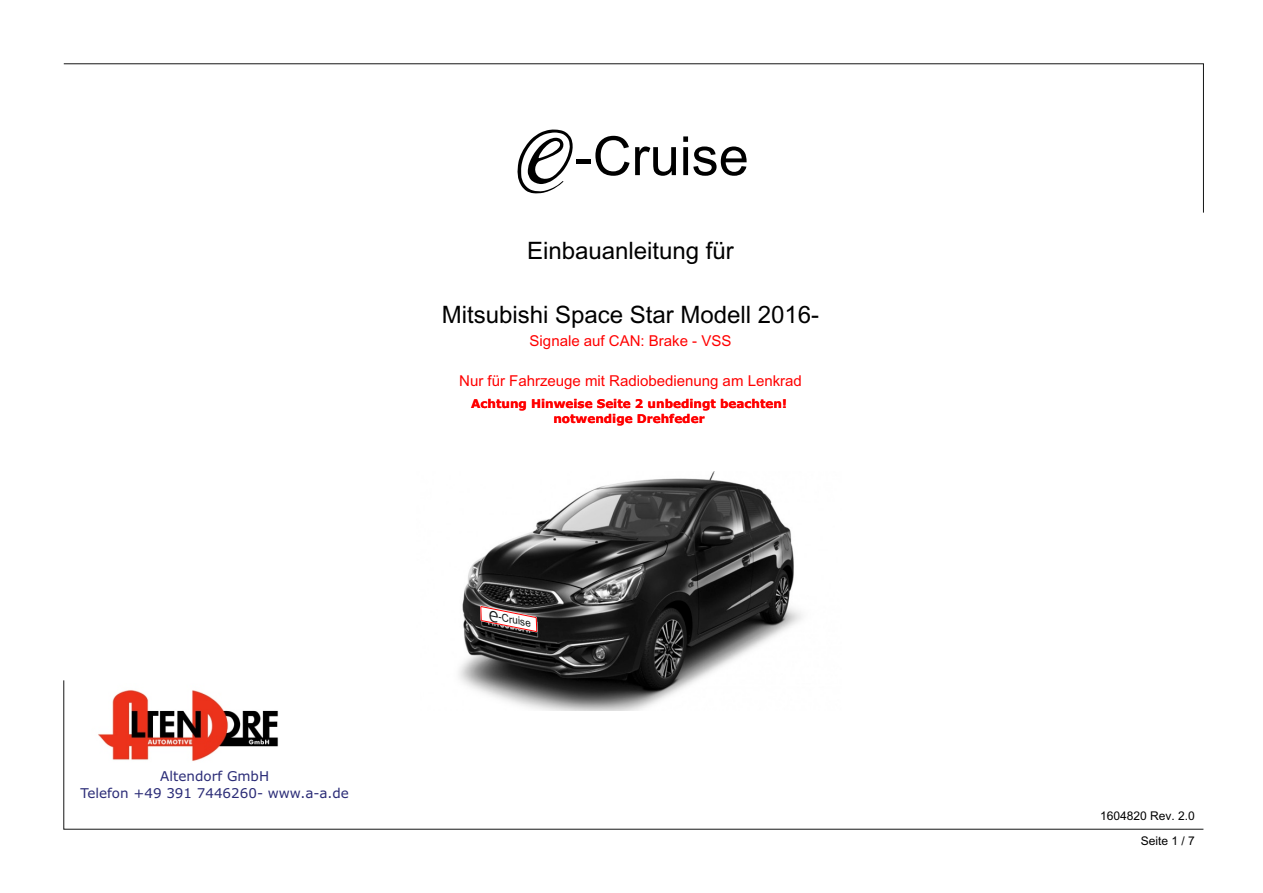
<style>
.page{position:relative;width:1263px;height:893px;background:#fff}
.page>*{position:absolute;margin:0;border:0;box-sizing:border-box;transform-origin:0 0}
.t1{font:54px "Arial Unicode MS";color:#000}
.t2{font:24px "Arial Unicode MS";color:#000}
.t3{font:15px "Arial Unicode MS";color:#f00}
.t4{font:13.5px/16.4px "Verdana";color:#2b2c77;text-align:center}
.t5{font:700 12px/14.5px "Verdana";color:#f00;text-align:center}
.t6{font:12px "Arial Unicode MS";color:#000}
.t7{font:italic 10.5px "Arial";color:#151616}
.s1{font-family:"Humanist 777 BT Light B";font-size:21.15px}
</style>
<div class="page">
<img style="left:458px;top:472px;width:344px;height:208px">
<svg style="left:480px;top:599px;width:57px;height:51px"></svg>
<svg style="left:63px;top:63px;width:1141px;height:150px"></svg>
<svg style="left:63px;top:680px;width:1141px;height:149px"></svg>
<p class="t4" style="left:80px;top:769px;width:270px">Altendorf GmbH<br>Telefon +49 391 7446260- www.a-a.de</p>
<h1 class="t1" style="left:575px;top:136px;width:175px">-Cruise</h1>
<h2 class="t2" style="left:527px;top:241px;width:208px">Einbauanleitung für</h2>
<h2 class="t2" style="left:442px;top:306px;width:379px">Mitsubishi Space Star Modell 2016-</h2>
<p class="t3" style="left:530px;top:335px;width:203px">Signale auf CAN: Brake - VSS</p>
<p class="t3" style="left:459px;top:375px;width:344px">Nur für Fahrzeuge mit Radiobedienung am Lenkrad</p>
<p class="t5" style="left:471px;top:397px;width:317px">Achtung Hinweise Seite 2 unbedingt beachten! notwendige Drehfeder</p>
<p class="t7" style="left:491px;top:611px;width:44px;rotate:11deg"><span class="s1">e</span>-Cruise</p>
<p class="t6" style="left:1100px;top:811px;width:96px">1604820 Rev. 2.0</p>
<p class="t6" style="left:1141px;top:837px;width:56px">Seite 1 / 7</p>
</div>
